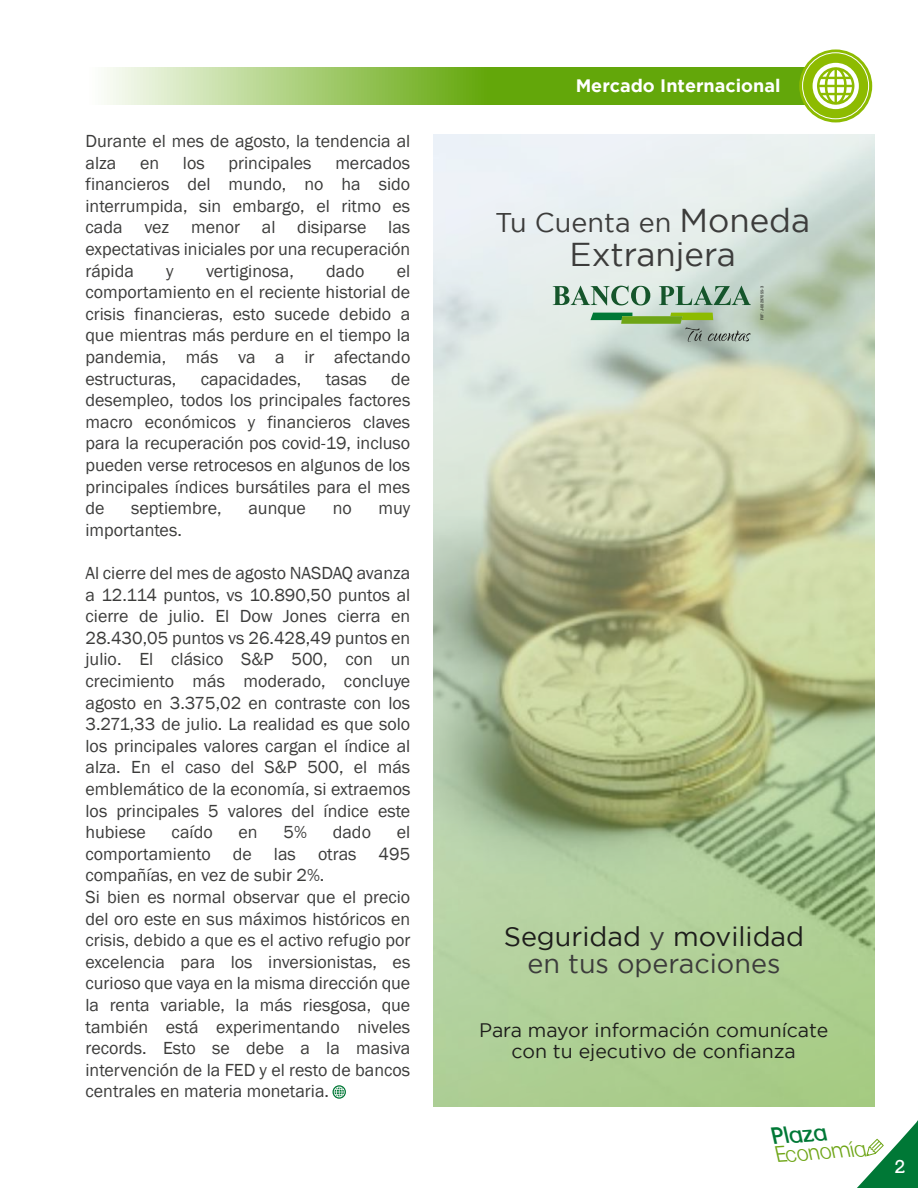
<style>
.page{position:relative;width:918px;height:1188px;background:#fff}
.page>*{position:absolute;margin:0;border:0;box-sizing:border-box;transform-origin:0 0}
.t1{font:33px "Gotham";color:#3c3c3b}
.t2{font:27px/27px "Gotham";color:#1d1d1b;text-align:center}
.t3{font:27px "Gotham";color:#3c3c3b}
.t4{font:italic 23.1px "Clemente P Dai";color:#007836;scale:.95 1}
.t5{font:italic 300 22.05px "Clemente P Dae";color:#6ea516;scale:.95 1}
.t6{font:19.5px/21px "Gotham";color:#1d1d1b;text-align:center}
.t7{font:18px/21.6px "Franklin Gothic";color:#3c3c3b;text-align:justify}
.t8{font:700 18px "Gotham";color:#fff}
.t9{font:18px "Clemente P Dai";color:#fff;scale:.94 1}
.t10{font:4.05px "Helvetica";color:#1d1d1b}
.s1{font-size:33px}
.s2{color:#3c3c3b}
</style>
<div class="page">
<svg style="left:857px;top:1120px;width:61px;height:68px"></svg>
<svg style="left:104px;top:68px;width:700px;height:36px;background:#8cbe4a"></svg>
<svg style="left:799px;top:49px;width:73px;height:73px;background:#97c119"></svg>
<div style="left:802px;top:53px;width:67px;height:66px;border:1px solid #fff;border-radius:50%"></div>
<svg style="left:813px;top:63px;width:46px;height:46px"></svg>
<svg style="left:333px;top:1085px;width:13px;height:14px"></svg>
<svg style="left:434px;top:135px;width:440px;height:971px;background:#bdcda7"></svg>
<svg style="left:553px;top:286px;width:97px;height:19px;background:#97b4a2"></svg>
<svg style="left:659px;top:286px;width:92px;height:19px;background:#8dad9a"></svg>
<svg style="left:590px;top:313px;width:161px;height:29px;background:#a5bf9d"></svg>
<p class="t7" style="left:86px;top:131px;width:326px">Durante el mes de agosto, la tendencia al alza</p>
<p class="t7" style="left:86px;top:152px;width:326px;text-indent:250px">mercados financieros del mundo, no ha sido interrumpida, sin embargo, el ritmo es cada vez menor al disiparse las expectativas iniciales por una recuperación rápida</p>
<p class="t7" style="left:140px;top:152px;width:21px">en</p>
<p class="t7" style="left:183px;top:152px;width:23px">los</p>
<p class="t7" style="left:229px;top:152px;width:84px">principales</p>
<p class="t7" style="left:86px;top:260px;width:326px;text-indent:311px">el comportamiento en el reciente historial de crisis financieras, esto sucede debido a que mientras más perdure en el tiempo la pandemia, más va a ir afectando estructuras,</p>
<p class="t7" style="left:166px;top:260px;width:9px">y</p>
<p class="t7" style="left:206px;top:260px;width:89px">vertiginosa,</p>
<p class="t7" style="left:326px;top:260px;width:40px">dado</p>
<p class="t7" style="left:86px;top:368px;width:326px;text-indent:306px">de desempleo, todos los principales factores macro económicos y financieros claves para la recuperación pos covid-19, incluso pueden verse retrocesos en algunos de los principales índices bursátiles para el mes de</p>
<p class="t7" style="left:201px;top:368px;width:102px">capacidades,</p>
<p class="t7" style="left:326px;top:368px;width:43px">tasas</p>
<p class="t7" style="left:131px;top:498px;width:92px">septiembre,</p>
<p class="t7" style="left:248px;top:498px;width:59px">aunque</p>
<p class="t7" style="left:333px;top:498px;width:21px">no</p>
<p class="t7" style="left:378px;top:498px;width:33px">muy</p>
<p class="t7" style="left:86px;top:519px;width:98px">importantes.</p>
<p class="t7" style="left:86px;top:563px;width:326px">Al cierre del mes de agosto NASDAQ avanza a 12.114 puntos, vs 10.890,50 puntos al cierre de julio. El Dow Jones cierra en 28.430,05 puntos vs 26.428,49 puntos en julio. El clásico S&amp;P 500, con un crecimiento más moderado, concluye agosto en 3.375,02 en contraste con los 3.271,33 de julio. La realidad es que solo los principales valores cargan el índice al alza. En el caso del S&amp;P 500, el más emblemático de la economía, si extraemos los principales 5 valores del índice este hubiese</p>
<p class="t7" style="left:172px;top:822px;width:43px">caído</p>
<p class="t7" style="left:239px;top:822px;width:21px">en</p>
<p class="t7" style="left:283px;top:822px;width:25px">5%</p>
<p class="t7" style="left:333px;top:822px;width:40px">dado</p>
<p class="t7" style="left:86px;top:822px;width:326px;text-align:left;text-indent:311px">el comportamiento de las otras 495 compañías, en vez de subir 2%.<br>Si bien es normal observar que el precio del oro este en sus máximos históricos en crisis, debido a que es el activo refugio por excelencia para los inversionistas, es curioso que vaya en la misma dirección que la renta variable, la más riesgosa, que también está experimentando niveles records. Esto se debe a la masiva intervención de la FED y el resto de bancos centrales en materia monetaria.</p>
<p class="t8" style="left:576px;top:75px;width:206px">Mercado Internacional</p>
<h2 class="t3" style="left:495px;top:207px;width:317px">Tu Cuenta en <span class="s1">Moneda</span></h2>
<h1 class="t1" style="left:570px;top:236px;width:168px">Extranjera</h1>
<p class="t10" style="left:759px;top:320px;width:35px;rotate:-90deg">RIF: J-00297055-3</p>
<h2 class="t2" style="left:504px;top:922px;width:302px">Seguridad <span class="s2">y</span> movilidad <span class="s2">en tus operaciones</span></h2>
<p class="t6" style="left:479px;top:1019px;width:351px">Para mayor información comunícate con tu ejecutivo de confianza</p>
<p class="t4" style="left:772px;top:1122px;width:60px;rotate:-4deg">Plaza</p>
<p class="t5" style="left:776px;top:1142px;width:96px;rotate:-4deg">Economía</p>
<p class="t9" style="left:894px;top:1156px;width:13px">2</p>
</div>
